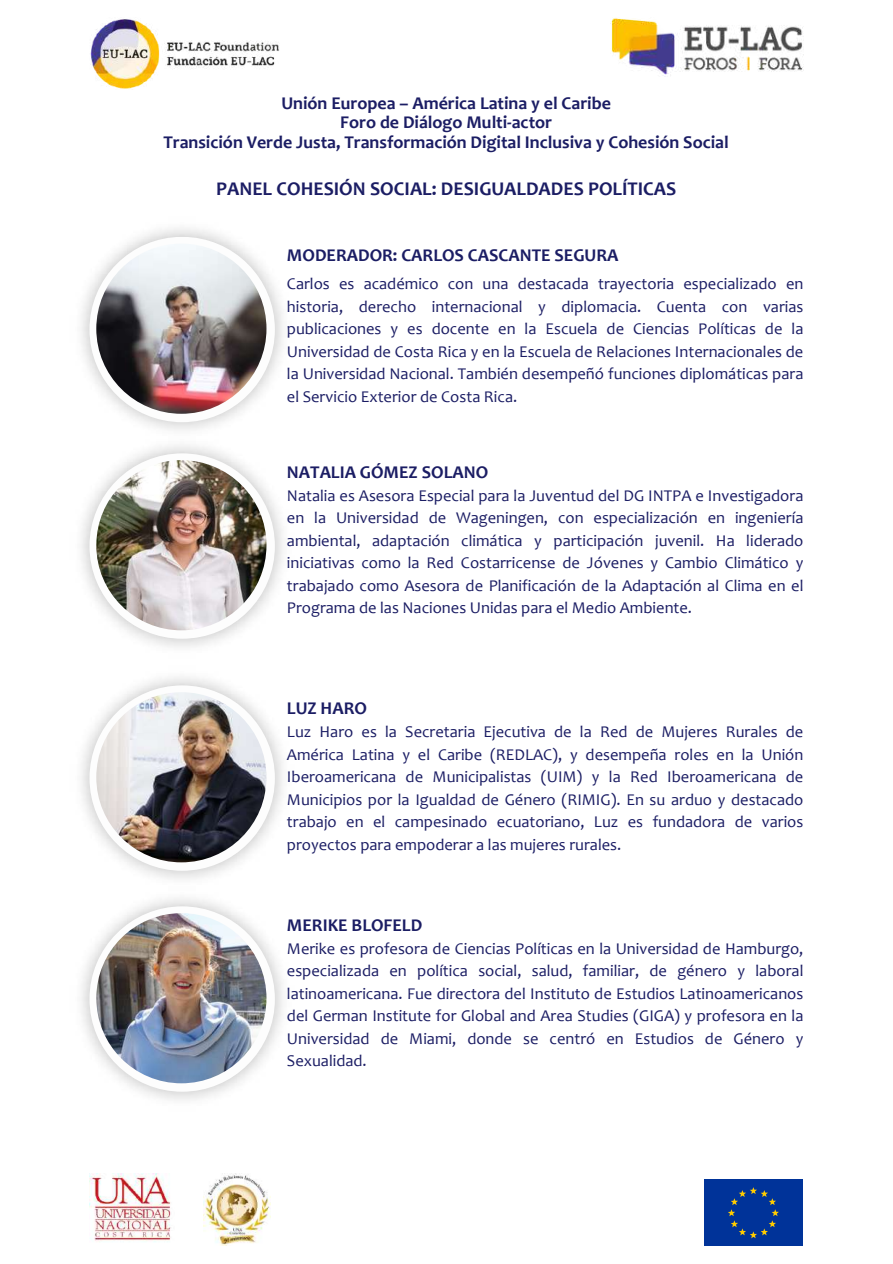
<style>
.page{position:relative;width:893px;height:1264px;background:#fff}
.page>*{position:absolute;margin:0;border:0;box-sizing:border-box;transform-origin:0 0}
.t1{font:700 19.5px "Candara";color:#1b1d64}
.t2{font:700 18px/19px "Candara";color:#1b1d64;text-align:center}
.t3{font:16.5px/22.5px "Candara";color:#1b1d64;text-align:justify}
</style>
<div class="page">
<img style="left:610px;top:18px;width:193px;height:58px">
<div style="left:704px;top:1179px;width:99px;height:66px;background:#039"></div>
<svg style="left:728px;top:1187px;width:50px;height:51px"></svg>
<img style="left:90px;top:19px;width:189px;height:71px">
<img style="left:204px;top:1173px;width:66px;height:72px">
<img style="left:89px;top:1173px;width:82px;height:69px">
<img style="left:81px;top:228px;width:202px;height:202px">
<div style="left:89px;top:237px;width:186px;height:185px;background:#fdfdfd;border-radius:50%"></div>
<img style="left:96px;top:244px;width:170px;height:170px;border-radius:50%">
<img style="left:81px;top:445px;width:202px;height:202px">
<div style="left:89px;top:453px;width:186px;height:185px;background:#fdfdfd;border-radius:50%"></div>
<img style="left:96px;top:460px;width:170px;height:170px;border-radius:50%">
<img style="left:81px;top:677px;width:202px;height:202px">
<div style="left:89px;top:685px;width:186px;height:185px;background:#fdfdfd;border-radius:50%"></div>
<img style="left:96px;top:692px;width:170px;height:170px;border-radius:50%">
<img style="left:81px;top:898px;width:202px;height:202px">
<div style="left:89px;top:906px;width:186px;height:185px;background:#fdfdfd;border-radius:50%"></div>
<img style="left:96px;top:913px;width:170px;height:170px;border-radius:50%">
<p class="t2" style="left:163px;top:96px;width:566px">Unión Europea – América Latina y el Caribe<br>Foro de Diálogo Multi-actor<br>Transición Verde Justa, Transformación Digital Inclusiva y Cohesión Social</p>
<p class="t1" style="left:216px;top:181px;width:461px">PANEL COHESIÓN SOCIAL: DESIGUALDADES POLÍTICAS</p>
<p class="t2" style="left:287px;top:248px;width:333px">MODERADOR: CARLOS CASCANTE SEGURA</p>
<p class="t3" style="left:287px;top:274px;width:518px">Carlos es académico con una destacada trayectoria especializado en historia, derecho internacional y diplomacia. Cuenta con varias publicaciones y es docente en la Escuela de Ciencias Políticas de la Universidad de Costa Rica y en la Escuela de Relaciones Internacionales de la Universidad Nacional. También desempeñó funciones diplomáticas para el Servicio Exterior de Costa Rica.</p>
<p class="t2" style="left:287px;top:464px;width:203px">NATALIA GÓMEZ SOLANO</p>
<p class="t3" style="left:287px;top:486px;width:518px">Natalia es Asesora Especial para la Juventud del DG INTPA e Investigadora en la Universidad de Wageningen, con especialización en ingeniería ambiental, adaptación climática y participación juvenil. Ha liderado iniciativas como la Red Costarricense de Jóvenes y Cambio Climático y trabajado como Asesora de Planificación de la Adaptación al Clima en el Programa de las Naciones Unidas para el Medio Ambiente.</p>
<p class="t2" style="left:287px;top:700px;width:81px">LUZ HARO</p>
<p class="t3" style="left:287px;top:722px;width:518px">Luz Haro es la Secretaria Ejecutiva de la Red de Mujeres Rurales de América Latina y el Caribe (REDLAC), y desempeña roles en la Unión Iberoamericana de Municipalistas (UIM) y la Red Iberoamericana de Municipios por la Igualdad de Género (RIMIG). En su arduo y destacado trabajo en el campesinado ecuatoriano, Luz es fundadora de varios proyectos para empoderar a las mujeres rurales.</p>
<p class="t2" style="left:287px;top:917px;width:137px">MERIKE BLOFELD</p>
<p class="t3" style="left:287px;top:938px;width:518px">Merike es profesora de Ciencias Políticas en la Universidad de Hamburgo, especializada en política social, salud, familiar, de género y laboral latinoamericana. Fue directora del Instituto de Estudios Latinoamericanos del German Institute for Global and Area Studies (GIGA) y profesora en la Universidad de Miami, donde se centró en Estudios de Género y Sexualidad.</p>
</div>
